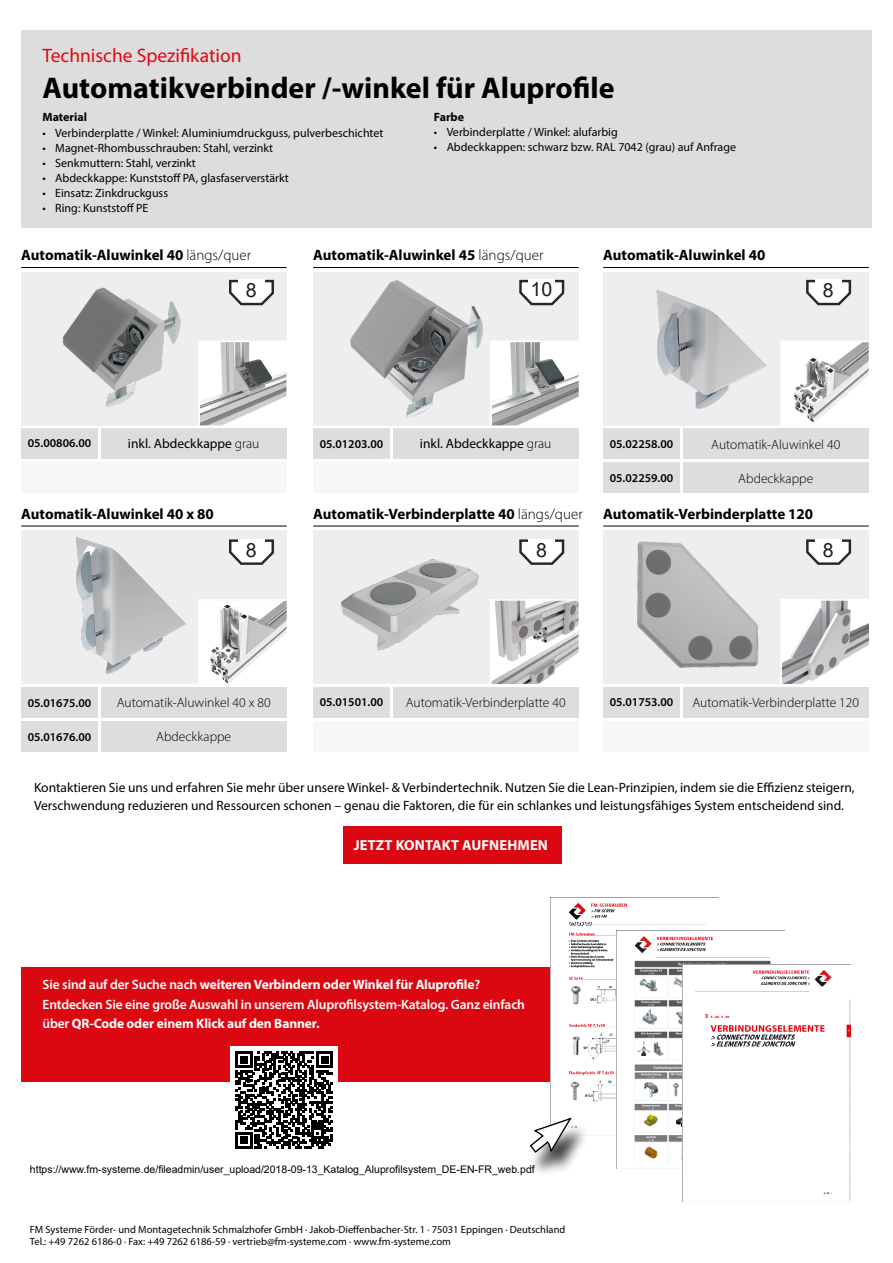
<style>
.page{position:relative;width:893px;height:1263px;background:#fff}
.page>*{position:absolute;margin:0;border:0;box-sizing:border-box;transform-origin:0 0}
.t1{font:700 30px "Myriad Pro";color:#000}
.t2{font:19.5px "Myriad Pro";color:#e30613}
.t3{font:19.5px "Arial";color:#1a1a18}
.t4{font:700 15px "Myriad Pro";color:#000}
.t5{font:700 14.55px "Myriad Pro";letter-spacing:.01em;color:#fff}
.t6{font:13.5px/18px "Myriad Pro";color:#000}
.t7{font:600 13.5px/19.5px "Myriad Pro";letter-spacing:-.01em;color:#fff}
.t8{font:300 13.5px "Myriad Pro";color:#000}
.t9{font:12px "Myriad Pro";color:#000}
.t10{font:600 12px "Myriad Pro";color:#000}
.t11{font:700 12px "Myriad Pro";color:#000}
.t12{font:10.5px/12.6px "Myriad Pro";color:#000}
.t13{font:10.5px "Arial";color:#000}
.s1{font-weight:300}
.s2{font-weight:700}
</style>
<div class="page">
<div style="left:21px;top:30px;width:851px;height:198px;background:#ddd"></div>
<div style="left:343px;top:827px;width:219px;height:37px;background:#db0812"></div>
<div style="left:21px;top:967px;width:627px;height:114px;background:#db0812"></div>
<div style="left:231px;top:1046px;width:107px;height:107px;background:#fff"></div>
<svg style="left:236px;top:1051px;width:97px;height:97px"></svg>
<div style="left:21px;top:272px;width:266px;height:153px;background:#eee"></div>
<div style="left:21px;top:530px;width:266px;height:154px;background:#eee"></div>
<div style="left:313px;top:272px;width:266px;height:153px;background:#eee"></div>
<div style="left:313px;top:530px;width:266px;height:154px;background:#eee"></div>
<div style="left:603px;top:272px;width:266px;height:153px;background:#eee"></div>
<div style="left:603px;top:530px;width:266px;height:154px;background:#eee"></div>
<div style="left:21px;top:428px;width:77px;height:31px;background:#ddd"></div>
<div style="left:21px;top:687px;width:77px;height:30px;background:#ddd"></div>
<div style="left:21px;top:721px;width:77px;height:30px;background:#ddd"></div>
<div style="left:603px;top:462px;width:77px;height:31px;background:#ddd"></div>
<div style="left:313px;top:428px;width:77px;height:31px;background:#ddd"></div>
<div style="left:313px;top:687px;width:77px;height:30px;background:#ddd"></div>
<div style="left:603px;top:428px;width:77px;height:31px;background:#ddd"></div>
<div style="left:603px;top:687px;width:77px;height:30px;background:#ddd"></div>
<div style="left:313px;top:462px;width:266px;height:31px;background:#f7f7f7"></div>
<div style="left:313px;top:721px;width:266px;height:30px;background:#f7f7f7"></div>
<div style="left:603px;top:721px;width:266px;height:30px;background:#f7f7f7"></div>
<img style="left:208px;top:602px;width:77px;height:81px">
<div style="left:198px;top:599px;width:90px;height:87px;border:2px solid #fff"></div>
<img style="left:495px;top:344px;width:82px;height:80px">
<div style="left:490px;top:341px;width:90px;height:86px;border:2px solid #fff"></div>
<img style="left:493px;top:602px;width:84px;height:81px">
<div style="left:490px;top:599px;width:90px;height:87px;border:2px solid #fff"></div>
<img style="left:812px;top:344px;width:55px;height:80px">
<div style="left:780px;top:341px;width:90px;height:86px;border:2px solid #fff"></div>
<img style="left:783px;top:602px;width:85px;height:81px">
<div style="left:780px;top:599px;width:91px;height:87px;border:2px solid #fff"></div>
<hr style="left:21px;top:267px;width:266px;height:1px;background:#000">
<hr style="left:21px;top:526px;width:266px;height:1px;background:#000">
<hr style="left:313px;top:267px;width:266px;height:1px;background:#000">
<hr style="left:313px;top:526px;width:266px;height:1px;background:#000">
<hr style="left:603px;top:267px;width:266px;height:1px;background:#000">
<hr style="left:603px;top:526px;width:266px;height:1px;background:#000">
<svg style="left:229px;top:280px;width:45px;height:26px"></svg>
<div style="left:238px;top:280px;width:26px;height:10px;background:#fff"></div>
<svg style="left:229px;top:539px;width:45px;height:26px"></svg>
<div style="left:238px;top:539px;width:26px;height:11px;background:#fff"></div>
<svg style="left:519px;top:539px;width:46px;height:26px"></svg>
<div style="left:529px;top:539px;width:26px;height:11px;background:#fff"></div>
<svg style="left:806px;top:539px;width:46px;height:26px"></svg>
<div style="left:815px;top:539px;width:26px;height:11px;background:#fff"></div>
<svg style="left:812px;top:280px;width:40px;height:26px"></svg>
<div style="left:815px;top:280px;width:26px;height:10px;background:#fff"></div>
<svg style="left:519px;top:280px;width:46px;height:26px"></svg>
<div style="left:529px;top:280px;width:26px;height:10px;background:#fff"></div>
<img style="left:201px;top:344px;width:84px;height:80px">
<div style="left:198px;top:341px;width:90px;height:86px;border:2px solid #fff"></div>
<img style="left:551px;top:897px;width:167px;height:205px">
<img style="left:616px;top:931px;width:155px;height:238px">
<img style="left:682px;top:964px;width:168px;height:238px">
<div style="left:528px;top:1123px;width:62px;height:54px;background:#000;opacity:.75"></div>
<svg style="left:529px;top:1116px;width:44px;height:38px"></svg>
<div style="left:101px;top:428px;width:186px;height:31px;background:#ddd"></div>
<div style="left:393px;top:428px;width:186px;height:31px;background:#ddd"></div>
<div style="left:683px;top:428px;width:186px;height:31px;background:#ddd"></div>
<div style="left:101px;top:687px;width:186px;height:30px;background:#ddd"></div>
<div style="left:393px;top:687px;width:186px;height:30px;background:#ddd"></div>
<div style="left:683px;top:687px;width:186px;height:30px;background:#ddd"></div>
<div style="left:683px;top:462px;width:186px;height:31px;background:#ddd"></div>
<div style="left:101px;top:721px;width:186px;height:30px;background:#ddd"></div>
<div style="left:21px;top:462px;width:266px;height:31px;background:#f7f7f7"></div>
<img style="left:42px;top:287px;width:159px;height:140px">
<img style="left:611px;top:279px;width:201px;height:148px">
<img style="left:339px;top:280px;width:156px;height:147px">
<img style="left:35px;top:525px;width:173px;height:161px">
<img style="left:637px;top:541px;width:122px;height:127px">
<img style="left:341px;top:559px;width:138px;height:92px">
<h2 class="t2" style="left:43px;top:43px;width:201px">Technische Spezifikation</h2>
<h1 class="t1" style="left:43px;top:68px;width:574px">Automatikverbinder /-winkel für Aluprofile</h1>
<p class="t11" style="left:43px;top:109px;width:46px">Material</p>
<p class="t9" style="left:43px;top:126px;width:342px">• Verbinderplatte / Winkel: Aluminiumdruckguss, pulverbeschichtet</p>
<p class="t9" style="left:43px;top:141px;width:232px">• Magnet-Rhombusschrauben: Stahl, verzinkt</p>
<p class="t9" style="left:43px;top:156px;width:155px">• Senkmuttern: Stahl, verzinkt</p>
<p class="t9" style="left:43px;top:171px;width:248px">• Abdeckkappe: Kunststoff PA, glasfaserverstärkt</p>
<p class="t9" style="left:43px;top:186px;width:127px">• Einsatz: Zinkdruckguss</p>
<p class="t9" style="left:43px;top:201px;width:108px">• Ring: Kunststoff PE</p>
<p class="t11" style="left:434px;top:109px;width:32px">Farbe</p>
<p class="t9" style="left:434px;top:124px;width:185px">• Verbinderplatte / Winkel: alufarbig</p>
<p class="t9" style="left:434px;top:139px;width:304px">• Abdeckkappen: schwarz bzw. RAL 7042 (grau) auf Anfrage</p>
<p class="t4" style="left:21px;top:245px;width:231px">Automatik-Aluwinkel 40 <span class="s1">längs/quer</span></p>
<h2 class="t3" style="left:246px;top:277px;width:12px">8</h2>
<p class="t4" style="left:313px;top:245px;width:232px">Automatik-Aluwinkel 45 <span class="s1">längs/quer</span></p>
<h2 class="t3" style="left:531px;top:276px;width:23px">10</h2>
<p class="t4" style="left:603px;top:245px;width:164px">Automatik-Aluwinkel 40</p>
<h2 class="t3" style="left:823px;top:277px;width:12px">8</h2>
<p class="t10" style="left:28px;top:436px;width:65px">05.00806.00</p>
<p class="t6" style="left:128px;top:434px;width:133px">inkl. Abdeckkappe <span class="s1">grau</span></p>
<p class="t6" style="left:420px;top:434px;width:133px">inkl. Abdeckkappe <span class="s1">grau</span></p>
<p class="t10" style="left:320px;top:437px;width:65px">05.01203.00</p>
<p class="t10" style="left:610px;top:436px;width:65px">05.02258.00</p>
<p class="t8" style="left:711px;top:436px;width:131px">Automatik-Aluwinkel 40</p>
<p class="t10" style="left:610px;top:470px;width:65px">05.02259.00</p>
<p class="t8" style="left:738px;top:470px;width:76px">Abdeckkappe</p>
<p class="t4" style="left:21px;top:504px;width:194px">Automatik-Aluwinkel 40 x 80</p>
<p class="t4" style="left:313px;top:504px;width:271px">Automatik-Verbinderplatte 40 <span class="s1">längs/quer</span></p>
<p class="t4" style="left:603px;top:504px;width:211px">Automatik-Verbinderplatte 120</p>
<h2 class="t3" style="left:246px;top:536px;width:12px">8</h2>
<h2 class="t3" style="left:536px;top:536px;width:12px">8</h2>
<h2 class="t3" style="left:823px;top:536px;width:12px">8</h2>
<p class="t10" style="left:28px;top:695px;width:65px">05.01675.00</p>
<p class="t10" style="left:28px;top:729px;width:65px">05.01676.00</p>
<p class="t8" style="left:117px;top:695px;width:155px">Automatik-Aluwinkel 40 x 80</p>
<p class="t8" style="left:406px;top:695px;width:161px">Automatik-Verbinderplatte 40</p>
<p class="t8" style="left:692px;top:695px;width:168px">Automatik-Verbinderplatte 120</p>
<p class="t10" style="left:320px;top:694px;width:65px">05.01501.00</p>
<p class="t10" style="left:610px;top:694px;width:65px">05.01753.00</p>
<p class="t8" style="left:156px;top:729px;width:76px">Abdeckkappe</p>
<p class="t6" style="left:34px;top:778px;width:822px">Kontaktieren Sie uns und erfahren Sie mehr über unsere Winkel- &amp; Verbindertechnik. Nutzen Sie die Lean-Prinzipien, indem sie die Effizienz steigern,<br>Verschwendung reduzieren und Ressourcen schonen – genau die Faktoren, die für ein schlankes und leistungsfähiges System entscheidend sind.</p>
<p class="t5" style="left:354px;top:836px;width:196px">JETZT KONTAKT AUFNEHMEN</p>
<p class="t7" style="left:43px;top:974px;width:484px">Sie sind auf der Suche nach <span class="s2">weiteren Verbindern oder Winkel für Aluprofile</span>?<br>Entdecken Sie eine große Auswahl in unserem Aluprofilsystem-Katalog. Ganz einfach über <span class="s2">QR-Code oder einem Klick auf den Banner.</span></p>
<p class="t13" style="left:30px;top:1162px;width:506px">https://www.fm-systeme.de/fileadmin/user_upload/2018-09-13_Katalog_Aluprofilsystem_DE-EN-FR_web.pdf</p>
<p class="t12" style="left:30px;top:1222px;width:537px">FM Systeme Förder- und Montagetechnik Schmalzhofer GmbH ∙ Jakob-Dieffenbacher-Str. 1 ∙ 75031 Eppingen ∙ Deutschland<br>Tel.: +49 7262 6186-0 ∙ Fax: +49 7262 6186-59 ∙ vertrieb@fm-systeme.com ∙ www.fm-systeme.com</p>
</div>
